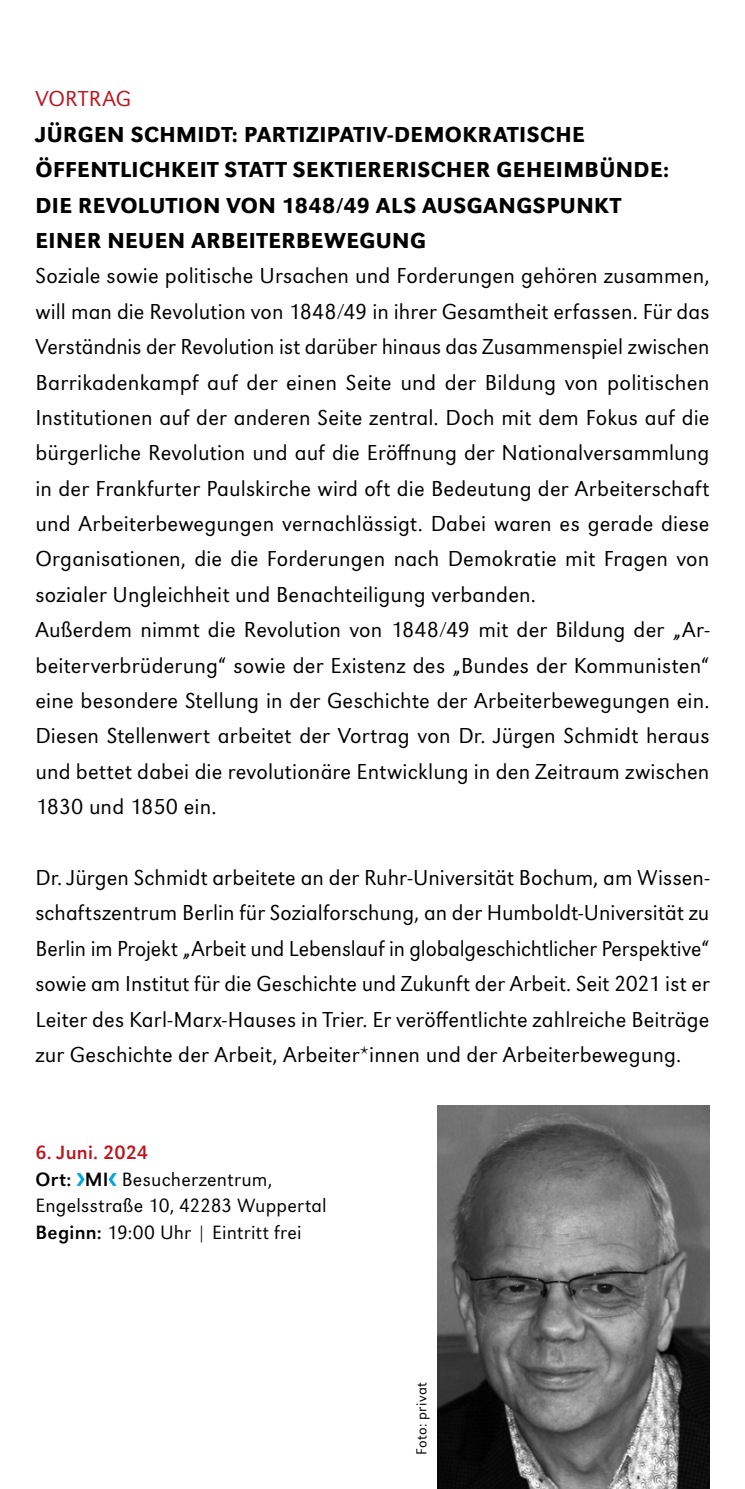
<style>
.page{position:relative;width:745px;height:1489px;background:#fff}
.page>*{position:absolute;margin:0;border:0;box-sizing:border-box;transform-origin:0 0}
.t1{font:300 22.5px/35.2px "URW Grotesk";letter-spacing:.01em;color:#000}
.t2{font:500 22.5px/35.2px "URW Grotesk";letter-spacing:.02em;color:#000}
.t3{font:300 22.5px "URW Grotesk";letter-spacing:.01em;color:#bc161f}
.t4{font:300 20px/26.5px "URW Grotesk";letter-spacing:.015em;color:#000}
.t5{font:300 15px "URW Grotesk";letter-spacing:.025em;color:#000}
.s1{font-weight:400;color:#bc161f}
.s2{font-weight:400}
</style>
<div class="page">
<svg style="left:76px;top:1173px;width:9px;height:12px"></svg>
<svg style="left:108px;top:1173px;width:9px;height:12px"></svg>
<img style="left:437px;top:1105px;width:272px;height:383px">
<p class="t3" style="left:35px;top:86px;width:97px">VORTRAG</p>
<p class="t2" style="left:35px;top:117px;width:635px">JÜRGEN SCHMIDT: PARTIZIPATIV-DEMOKRATISCHE ÖFFENTLICHKEIT STATT SEKTIERERISCHER GEHEIMBÜNDE:<br>DIE REVOLUTION VON 1848/49 ALS AUSGANGSPUNKT EINER NEUEN ARBEITERBEWEGUNG</p>
<p class="t1" style="left:35px;top:258px;width:675px">Soziale sowie politische Ursachen und Forderungen gehören zusammen, will man die Revolution von 1848/49 in ihrer Gesamtheit erfassen. Für das Verständnis der Revolution ist darüber hinaus das Zusammenspiel zwischen Barrikadenkampf auf der einen Seite und der Bildung von politischen Institutionen auf der anderen Seite zentral. Doch mit dem Fokus auf die bürgerliche Revolution und auf die Eröffnung der Nationalversammlung in der Frankfurter Paulskirche wird oft die Bedeutung der Arbeiterschaft und Arbeiterbewegungen vernachlässigt. Dabei waren es gerade diese Organisationen, die die Forderungen nach Demokratie mit Fragen von sozialer Ungleichheit und Benachteiligung verbanden.<br>Außerdem nimmt die Revolution von 1848/49 mit der Bildung der „Ar&shy;beiterverbrüderung“ sowie der Existenz des „Bundes der Kommunisten“ eine besondere Stellung in der Geschichte der Arbeiterbewegungen ein.<br>Diesen Stellenwert arbeitet der Vortrag von Dr. Jürgen Schmidt heraus und bettet dabei die revolutionäre Entwicklung in den Zeitraum zwischen 1830 und 1850 ein.</p>
<p class="t1" style="left:35px;top:859px;width:675px;text-align:justify">Dr. Jürgen Schmidt arbeitete an der Ruhr-Universität Bochum, am Wissen&shy;schaftszentrum Berlin für Sozialforschung, an der Humboldt-Universität zu Berlin im Projekt „Arbeit und Lebenslauf in globalgeschichtlicher Perspektive“ sowie am Institut für die Geschichte und Zukunft der Arbeit. Seit 2021 ist er Leiter des Karl-Marx-Hauses in Trier. Er veröffentlichte zahlreiche Beiträge zur Geschichte der Arbeit, Arbeiter*innen und der Arbeiterbewegung.</p>
<p class="t4" style="left:35px;top:1139px;width:292px"><span class="s1">6. Juni. 2024<br></span><span class="s2">Ort: MI</span> Besucherzentrum,<br>Engelsstraße 10, 42283 Wuppertal<br><span class="s2">Beginn:</span> 19:00 Uhr | Eintritt frei</p>
<p class="t5" style="left:413px;top:1454px;width:74px;rotate:-90deg">Foto: privat</p>
</div>
